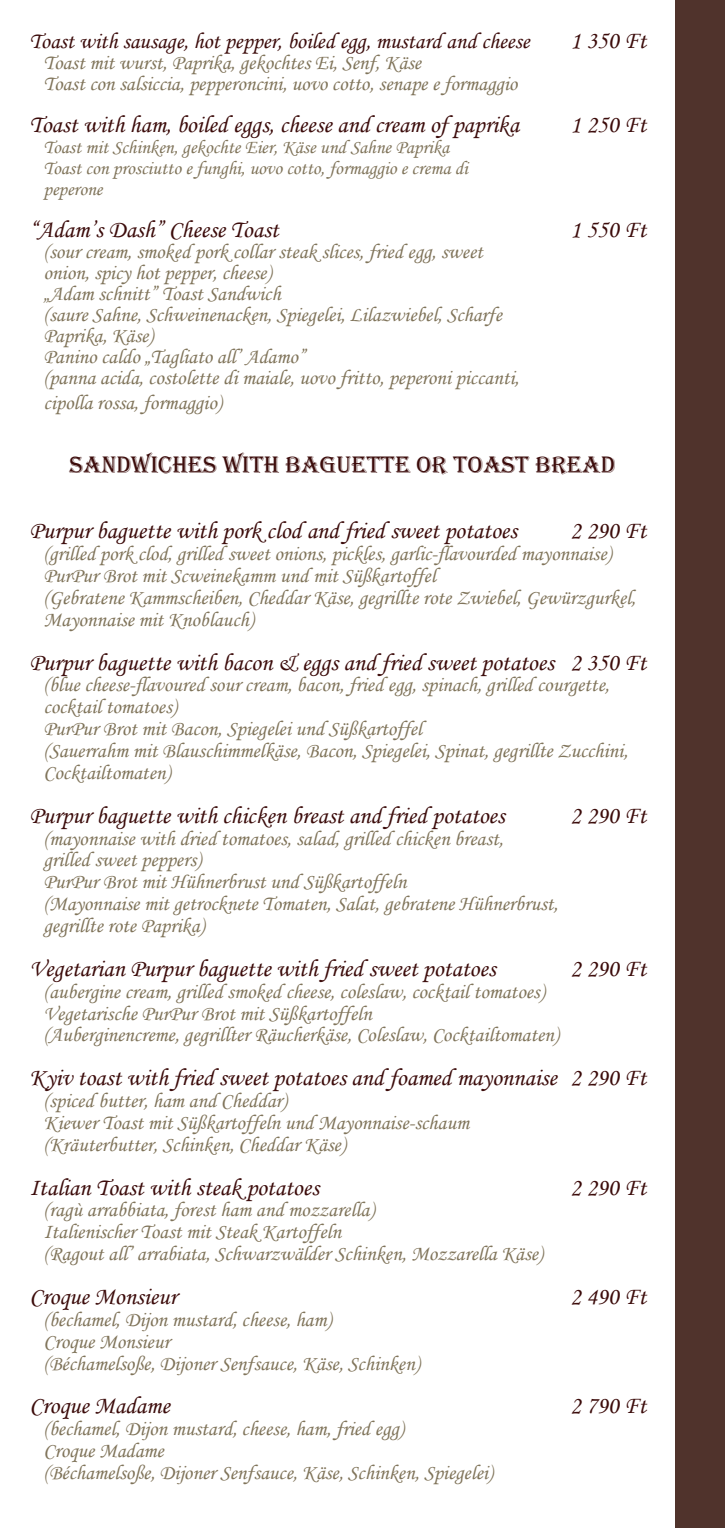
<style>
.page{position:relative;width:725px;height:1528px;background:#fff}
.page>*{position:absolute;margin:0;border:0;box-sizing:border-box;transform-origin:0 0}
.Ételnév{font:24.5px "Monotype Corsiva";color:#3c0c0b}
.Ételnév-2{font:24.5px "Algerian";color:#3c0c0b}
.Ételnév-3{font:22.75px "Monotype Corsiva";color:#3c0c0b}
.készült{font:21px "Monotype Corsiva";color:#80745a}
.készült-2{font:19.25px "Monotype Corsiva";color:#80745a}
</style>
<div class="page">
<div style="left:675px;top:0;width:49px;height:1528px;background:#50332c"></div>
<p class="Ételnév-3" style="left:30px;top:27px;width:501px">Toast with sausage, hot pepper, boiled egg, mustard and cheese</p>
<p class="Ételnév" style="left:570px;top:25px;width:77px">1 350 Ft</p>
<p class="készült" style="left:44px;top:49px;width:379px">Toast mit wurst, Paprika, gekochtes Ei, Senf, Käse</p>
<p class="készült" style="left:44px;top:70px;width:475px">Toast con salsiccia, pepperoncini, uovo cotto, senape e formaggio</p>
<p class="Ételnév" style="left:30px;top:109px;width:491px">Toast with ham, boiled eggs, cheese and cream of paprika</p>
<p class="Ételnév" style="left:570px;top:109px;width:77px">1 250 Ft</p>
<p class="készült-2" style="left:44px;top:135px;width:407px">Toast mit Schinken, gekochte Eier, Käse und Sahne Paprika</p>
<p class="készült-2" style="left:44px;top:156px;width:425px">Toast con prosciutto e funghi, uovo cotto, formaggio e crema di</p>
<p class="készült-2" style="left:44px;top:177px;width:60px">peperone</p>
<p class="Ételnév" style="left:30px;top:214px;width:250px">“Adam’s Dash” Cheese Toast</p>
<p class="Ételnév" style="left:570px;top:214px;width:77px">1 550 Ft</p>
<p class="készült" style="left:44px;top:238px;width:440px">(sour cream, smoked pork collar steak slices, fried egg, sweet</p>
<p class="készült" style="left:44px;top:259px;width:229px">onion, spicy hot pepper, cheese)</p>
<p class="készült" style="left:44px;top:280px;width:238px">„Adam schnitt” Toast Sandwich</p>
<p class="készült" style="left:44px;top:301px;width:459px">(saure Sahne, Schweinenacken, Spiegelei, Lilazwiebel, Scharfe</p>
<p class="készült" style="left:44px;top:322px;width:111px">Paprika, Käse)</p>
<p class="készült" style="left:44px;top:343px;width:263px">Panino caldo „Tagliato all’ Adamo”</p>
<p class="készült" style="left:44px;top:364px;width:477px">(panna acida, costolette di maiale, uovo fritto, peperoni piccanti,</p>
<p class="készült" style="left:44px;top:390px;width:179px">cipolla rossa, formaggio)</p>
<p class="Ételnév-2" style="left:70px;top:451px;width:30px">SANDWICHES</p>
<p class="Ételnév-2" style="left:223px;top:451px;width:16px">WITH</p>
<p class="Ételnév-2" style="left:285px;top:451px;width:67px">BAGUETTE</p>
<p class="Ételnév-2" style="left:416px;top:451px;width:54px">OR TOAST</p>
<p class="Ételnév-2" style="left:535px;top:451px;width:17px">BREAD</p>
<p class="Ételnév" style="left:30px;top:516px;width:489px">Purpur baguette with pork clod and fried sweet potatoes</p>
<p class="Ételnév" style="left:570px;top:516px;width:77px">2 290 Ft</p>
<p class="készült" style="left:44px;top:541px;width:568px">(grilled pork clod, grilled sweet onions, pickles, garlic-flavourded mayonnaise)</p>
<p class="készült" style="left:44px;top:563px;width:393px">PurPur Brot mit Scweinekamm und mit Süßkartoffel</p>
<p class="készült" style="left:44px;top:585px;width:593px">(Gebratene Kammscheiben, Cheddar Käse, gegrillte rote Zwiebel, Gewürzgurkel,</p>
<p class="készült" style="left:44px;top:607px;width:211px">Mayonnaise mit Knoblauch)</p>
<p class="Ételnév" style="left:30px;top:647px;width:618px">Purpur baguette with bacon &amp; eggs and fried sweet potatoes 2 350 Ft</p>
<p class="készült" style="left:44px;top:672px;width:567px">(blue cheese-flavoured sour cream, bacon, fried egg, spinach, grilled courgette,</p>
<p class="készült" style="left:44px;top:694px;width:134px">cocktail tomatoes)</p>
<p class="készült" style="left:44px;top:716px;width:379px">PurPur Brot mit Bacon, Spiegelei und Süßkartoffel</p>
<p class="készült" style="left:44px;top:738px;width:585px">(Sauerrahm mit Blauschimmelkäse, Bacon, Spiegelei, Spinat, gegrillte Zucchini,</p>
<p class="készült" style="left:44px;top:760px;width:128px">Cocktailtomaten)</p>
<p class="Ételnév" style="left:30px;top:800px;width:476px">Purpur baguette with chicken breast and fried potatoes</p>
<p class="Ételnév" style="left:570px;top:800px;width:77px">2 290 Ft</p>
<p class="készült" style="left:44px;top:825px;width:461px">(mayonnaise with dried tomatoes, salad, grilled chicken breast,</p>
<p class="készült" style="left:44px;top:847px;width:159px">grilled sweet peppers)</p>
<p class="készült" style="left:44px;top:869px;width:364px">PurPur Brot mit Hühnerbrust und Süßkartoffeln</p>
<p class="készült" style="left:44px;top:891px;width:516px">(Mayonnaise mit getrocknete Tomaten, Salat, gebratene Hühnerbrust,</p>
<p class="készült" style="left:44px;top:913px;width:162px">gegrillte rote Paprika)</p>
<p class="Ételnév" style="left:30px;top:953px;width:467px">Vegetarian Purpur baguette with fried sweet potatoes</p>
<p class="Ételnév" style="left:570px;top:953px;width:77px">2 290 Ft</p>
<p class="készült" style="left:44px;top:978px;width:502px">(aubergine cream, grilled smoked cheese, coleslaw, cocktail tomatoes)</p>
<p class="készült" style="left:44px;top:1000px;width:330px">Vegetarische PurPur Brot mit Süßkartoffeln</p>
<p class="készült" style="left:44px;top:1022px;width:516px">(Auberginencreme, gegrillter Räucherkäse, Coleslaw, Cocktailtomaten)</p>
<p class="Ételnév" style="left:30px;top:1063px;width:618px">Kyiv toast with fried sweet potatoes and foamed mayonnaise 2 290 Ft</p>
<p class="készült" style="left:44px;top:1088px;width:244px">(spiced butter, ham and Cheddar)</p>
<p class="készült" style="left:44px;top:1110px;width:427px">Kiewer Toast mit Süßkartoffeln und Mayonnaise-schaum</p>
<p class="készült" style="left:44px;top:1132px;width:303px">(Kräuterbutter, Schinken, Cheddar Käse)</p>
<p class="Ételnév" style="left:30px;top:1172px;width:291px">Italian Toast with steak potatoes</p>
<p class="Ételnév" style="left:570px;top:1172px;width:77px">2 290 Ft</p>
<p class="készült" style="left:44px;top:1197px;width:332px">(ragù arrabbiata, forest ham and mozzarella)</p>
<p class="készült" style="left:44px;top:1219px;width:299px">Italienischer Toast mit Steak Kartoffeln</p>
<p class="készült" style="left:44px;top:1241px;width:500px">(Ragout all’ arrabiata, Schwarzwälder Schinken, Mozzarella Käse)</p>
<p class="Ételnév" style="left:30px;top:1282px;width:148px">Croque Monsieur</p>
<p class="Ételnév" style="left:570px;top:1282px;width:77px">2 490 Ft</p>
<p class="készült" style="left:44px;top:1307px;width:289px">(bechamel, Dijon mustard, cheese, ham)</p>
<p class="készült" style="left:44px;top:1328px;width:127px">Croque Monsieur</p>
<p class="készült" style="left:44px;top:1350px;width:377px">(Béchamelsoße, Dijoner Senfsauce, Käse, Schinken)</p>
<p class="Ételnév" style="left:30px;top:1391px;width:142px">Croque Madame</p>
<p class="Ételnév" style="left:570px;top:1391px;width:77px">2 790 Ft</p>
<p class="készült" style="left:44px;top:1416px;width:361px">(bechamel, Dijon mustard, cheese, ham, fried egg)</p>
<p class="készült" style="left:44px;top:1438px;width:122px">Croque Madame</p>
<p class="készült" style="left:44px;top:1460px;width:450px">(Béchamelsoße, Dijoner Senfsauce, Käse, Schinken, Spiegelei)</p>
</div>
